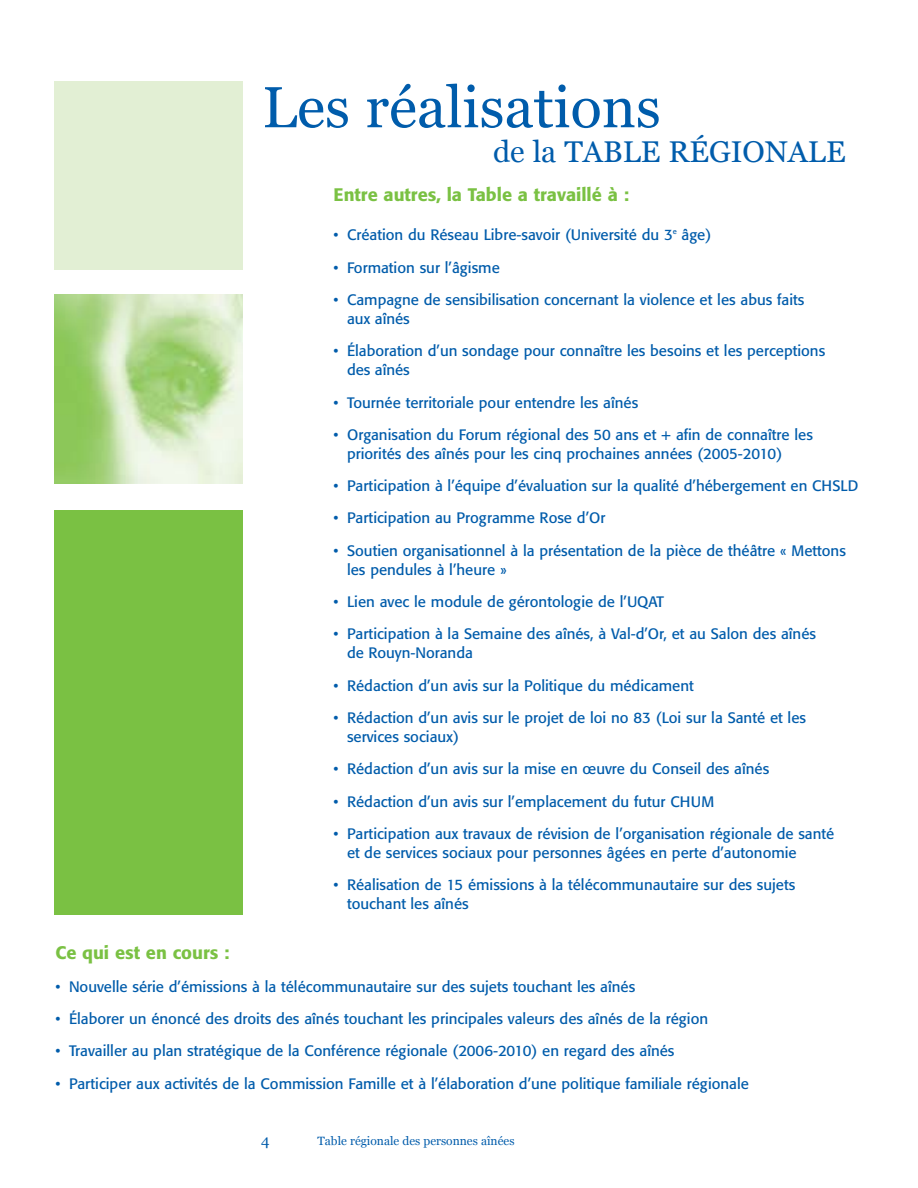
<style>
.page{position:relative;width:918px;height:1188px;background:#fff}
.page>*{position:absolute;margin:0;border:0;box-sizing:border-box;transform-origin:0 0}
.t1{font:57.75px "Georgia";color:#005cab}
.t2{font:30px "Georgia";color:#005cab}
.t3{font:500 18px "Formata";color:#7ac143}
.t4{font:15px/18.9px "Formata";color:#005cab}
.t5{font:15px "Georgia";color:#005cab}
.t6{font:12px "Georgia";color:#005cab}
</style>
<div class="page">
<div style="left:54px;top:81px;width:189px;height:189px;background:#e2efd4"></div>
<img style="left:54px;top:295px;width:189px;height:188px">
<div style="left:54px;top:510px;width:189px;height:405px;background:#7ac143"></div>
<h1 class="t1" style="left:262px;top:74px;width:400px">Les réalisations</h1>
<h2 class="t2" style="left:493px;top:135px;width:354px">de la TABLE RÉGIONALE</h2>
<p class="t3" style="left:334px;top:187px;width:297px">Entre autres, la Table a travaillé à :</p>
<p class="t4" style="left:334px;top:227px;width:379px">• Création du Réseau Libre-savoir (Université du 3<sup>e</sup> âge)</p>
<p class="t4" style="left:334px;top:259px;width:168px">• Formation sur l’âgisme</p>
<p class="t4" style="left:347px;top:292px;width:459px;text-indent:-13px">• Campagne de sensibilisation concernant la violence et les abus faits aux aînés</p>
<p class="t4" style="left:347px;top:343px;width:480px;text-indent:-13px">• Élaboration d’un sondage pour connaître les besoins et les perceptions des aînés</p>
<p class="t4" style="left:334px;top:394px;width:306px">• Tournée territoriale pour entendre les aînés</p>
<p class="t4" style="left:347px;top:426px;width:467px;text-indent:-13px">• Organisation du Forum régional des 50 ans et + afin de connaître les priorités des aînés pour les cinq prochaines années (2005-2010)</p>
<p class="t4" style="left:334px;top:478px;width:526px">• Participation à l’équipe d’évaluation sur la qualité d’hébergement en CHSLD</p>
<p class="t4" style="left:334px;top:510px;width:273px">• Participation au Programme Rose d’Or</p>
<p class="t4" style="left:347px;top:542px;width:500px;text-indent:-13px">• Soutien organisationnel à la présentation de la pièce de théâtre « Mettons les pendules à l’heure »</p>
<p class="t4" style="left:334px;top:593px;width:332px">• Lien avec le module de gérontologie de l’UQAT</p>
<p class="t4" style="left:347px;top:626px;width:470px;text-indent:-13px">• Participation à la Semaine des aînés, à Val-d’Or, et au Salon des aînés de Rouyn-Noranda</p>
<p class="t4" style="left:334px;top:677px;width:362px">• Rédaction d’un avis sur la Politique du médicament</p>
<p class="t4" style="left:347px;top:709px;width:460px;text-indent:-13px">• Rédaction d’un avis sur le projet de loi no 83 (Loi sur la Santé et les services sociaux)</p>
<p class="t4" style="left:334px;top:761px;width:437px">• Rédaction d’un avis sur la mise en œuvre du Conseil des aînés</p>
<p class="t4" style="left:334px;top:793px;width:382px">• Rédaction d’un avis sur l’emplacement du futur CHUM</p>
<p class="t4" style="left:347px;top:825px;width:489px;text-indent:-13px">• Participation aux travaux de révision de l’organisation régionale de santé et de services sociaux pour personnes âgées en perte d’autonomie</p>
<p class="t4" style="left:347px;top:877px;width:450px;text-indent:-14px">• Réalisation de 15 émissions à la télécommunautaire sur des sujets touchant les aînés</p>
<p class="t3" style="left:56px;top:945px;width:175px">Ce qui est en cours :</p>
<p class="t4" style="left:56px;top:978px;width:581px">• Nouvelle série d’émissions à la télécommunautaire sur des sujets touchant les aînés</p>
<p class="t4" style="left:56px;top:1010px;width:654px">• Élaborer un énoncé des droits des aînés touchant les principales valeurs des aînés de la région</p>
<p class="t4" style="left:56px;top:1043px;width:621px">• Travailler au plan stratégique de la Conférence régionale (2006-2010) en regard des aînés</p>
<p class="t4" style="left:56px;top:1075px;width:695px">• Participer aux activités de la Commission Famille et à l’élaboration d’une politique familiale régionale</p>
<p class="t5" style="left:261px;top:1133px;width:10px">4</p>
<p class="t6" style="left:318px;top:1134px;width:199px">Table régionale des personnes aînées</p>
</div>
